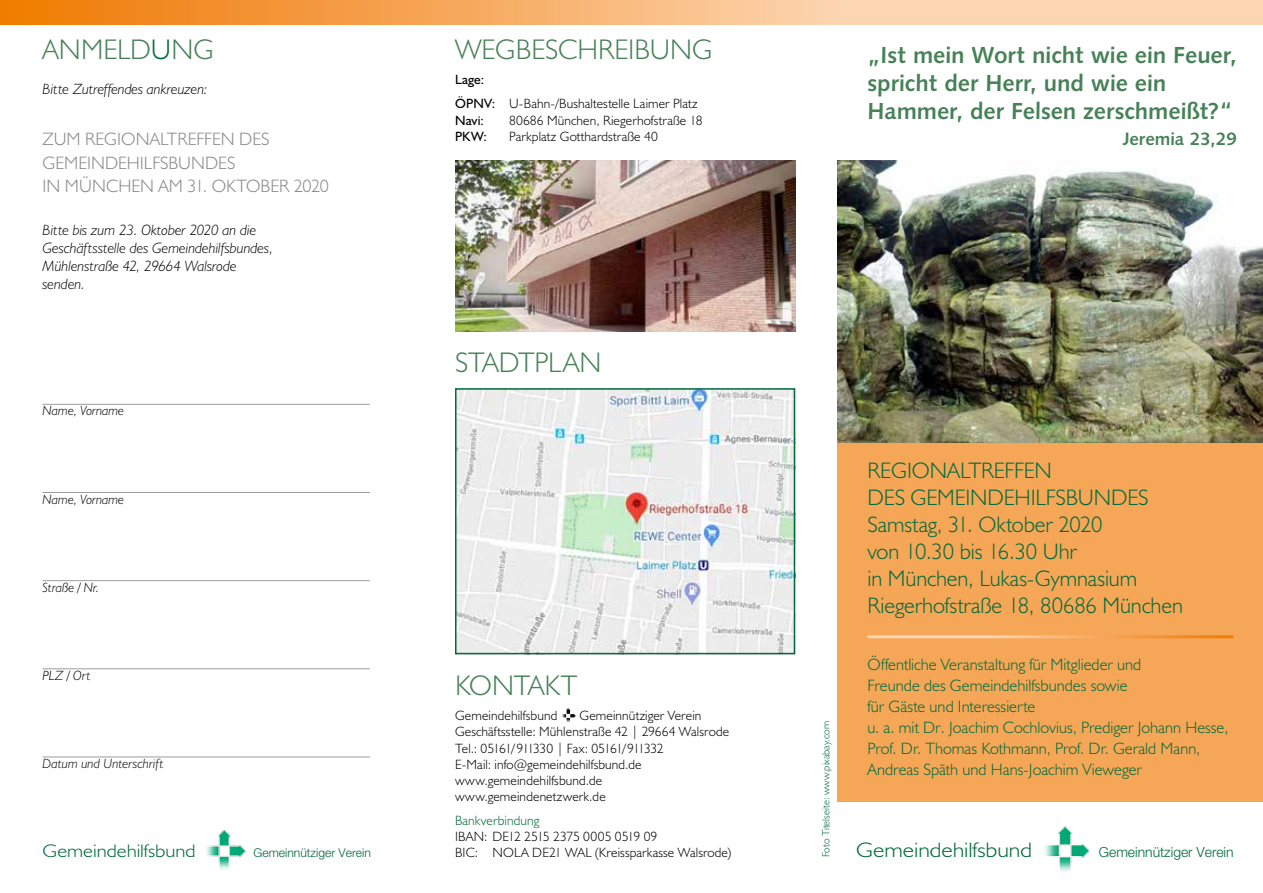
<style>
.page{position:relative;width:1263px;height:893px;background:#fff}
.page>*{position:absolute;margin:0;border:0;box-sizing:border-box;transform-origin:0 0}
.t1{font:300 28.5px "Humanist 521 BT";letter-spacing:.005em;color:#468157}
.t2{font:23.25px/27.9px "Humanist 531 BT Bold A";letter-spacing:-.005em;color:#468157}
.t3{font:300 22.5px/27px "Humanist 521 BT";letter-spacing:-.005em;color:#006a3b}
.t4{font:300 21px "Humanist 521 BT";color:#006a3b;scale:1.14 1}
.t5{font:300 18.3px "Humanist 521 BT";color:#006a3b;scale:1.14 1}
.t6{font:300 18px/24px "Humanist 521 BT";color:#878786}
.t7{font:18px "Humanist 531 BT Bold A";letter-spacing:-.005em;color:#468157}
.t8{font:300 16.5px/21px "Humanist 521 BT";color:#006a3b}
.t9{font:italic 300 15px/18px "Humanist 521 BT";color:#000}
.t10{font:300 13.95px "Helvetica Neue";color:#006a3b}
.t11{font:300 13.5px/16.2px "Humanist 521 BT";letter-spacing:.01em;color:#000}
.t12{font:italic 300 13.5px "Humanist 521 BT";letter-spacing:.005em;color:#000}
.t13{font:300 13.5px "Humanist 521 BT";letter-spacing:.01em;color:#006a3b}
.t14{font:13.5px "Humanist 521 BT";letter-spacing:.015em;color:#000}
.t15{font:300 12.15px "Helvetica Neue";color:#006a3b}
.t16{font:300 10.5px "Humanist 521 BT";color:#006a3b}
.s1{color:#006a3b}
.s2{font-weight:400}
</style>
<div class="page">
<div style="left:838px;top:442px;width:425px;height:359px;background:#f6a657"></div>
<img style="left:1045px;top:826px;width:45px;height:46px">
<img style="left:206px;top:830px;width:40px;height:39px">
<img style="left:455px;top:161px;width:340px;height:171px">
<img style="left:561px;top:708px;width:16px;height:15px">
<img style="left:458px;top:391px;width:334px;height:260px">
<div style="left:455px;top:388px;width:340px;height:266px;border:2px solid #006a3b"></div>
<hr style="left:43px;top:404px;width:327px;height:1px;background:#9c9d9d">
<hr style="left:43px;top:492px;width:327px;height:1px;background:#9c9d9d">
<hr style="left:43px;top:580px;width:327px;height:1px;background:#9c9d9d">
<hr style="left:43px;top:668px;width:327px;height:1px;background:#9c9d9d">
<hr style="left:43px;top:757px;width:327px;height:1px;background:#9c9d9d">
<svg style="left:0;top:0;width:1263px;height:24px"></svg>
<img style="left:838px;top:161px;width:425px;height:281px">
<hr style="left:867px;top:635px;width:366px;height:3px;background:#fff">
<h1 class="t1" style="left:43px;top:32px;width:36px">Anmeld</h1>
<h1 class="t1" style="left:151px;top:32px;width:41px"><span class="s1">u</span>ng</h1>
<p class="t9" style="left:43px;top:80px;width:166px">Bitte Zutreffendes ankreuzen:</p>
<h3 class="t6" style="left:43px;top:126px;width:288px">ZUM REGIONALTREFFEN DES<br>GEMEINDEHILFSBUNDES<br>IN MÜNCHEN AM 31. OKTOBER 2020</h3>
<p class="t9" style="left:43px;top:220px;width:232px">Bitte bis zum 23. Oktober 2020 an die<br>Geschäftsstelle des Gemeindehilfsbundes,<br>Mühlenstraße 42, 29664 Walsrode senden.</p>
<p class="t12" style="left:43px;top:403px;width:83px">Name, Vorname</p>
<h1 class="t1" style="left:455px;top:32px;width:44px">Wegbeschreibung</h1>
<p class="t11" style="left:455px;top:66px;width:244px;line-height:24.8px"><span class="s2">Lage:<br>ÖPNV:</span> U-Bahn-/Bushaltestelle Laimer Platz</p>
<p class="t14" style="left:455px;top:112px;width:30px">Navi:</p>
<p class="t11" style="left:509px;top:112px;width:195px">80686 München, Riegerhofstraße 18</p>
<p class="t14" style="left:455px;top:128px;width:33px">PKW:</p>
<p class="t11" style="left:509px;top:128px;width:151px">Parkplatz Gotthardstraße 40</p>
<h1 class="t1" style="left:455px;top:345px;width:148px">STADTPLAN</h1>
<h2 class="t2" style="left:867px;top:41px;width:371px">„Ist mein Wort nicht wie ein Feuer, spricht der Herr, und wie ein<br>Hammer, der Felsen zerschmeißt?“</h2>
<h3 class="t7" style="left:1123px;top:127px;width:116px">Jeremia 23,29</h3>
<h3 class="t3" style="left:867px;top:457px;width:317px">REGIONALTREFFEN<br>DES GEMEINDEHILFSBUNDES<br>Samstag, 31. Oktober 2020<br>von 10.30 bis 16.30 Uhr<br>in München, Lukas-Gymnasium<br>Riegerhofstraße 18, 80686 München</h3>
<p class="t8" style="left:867px;top:653px;width:362px">Öffentliche Veranstaltung für Mitglieder und<br>Freunde des Gemeindehilfsbundes sowie<br>für Gäste und Interessierte<br>u. a. mit Dr. Joachim Cochlovius, Prediger Johann Hesse, Prof. Dr. Thomas Kothmann, Prof. Dr. Gerald Mann, Andreas Späth und Hans-Joachim Vieweger</p>
<p class="t12" style="left:43px;top:491px;width:83px">Name, Vorname</p>
<p class="t12" style="left:43px;top:579px;width:58px">Straße / Nr.</p>
<p class="t12" style="left:43px;top:667px;width:50px">PLZ / Ort</p>
<h1 class="t1" style="left:455px;top:668px;width:124px">KONTAKT</h1>
<p class="t11" style="left:455px;top:707px;width:104px">Gemeindehilfsbund</p>
<p class="t11" style="left:455px;top:707px;width:276px;text-indent:124px">Gemeinnütziger Verein Geschäftsstelle: Mühlenstraße 42 | 29664 Walsrode Tel.: 05161/911330 | Fax: 05161/911332<br>E-Mail: info@gemeindehilfsbund.de www.gemeindehilfsbund.de www.gemeindenetzwerk.de</p>
<p class="t13" style="left:455px;top:812px;width:86px">Bankverbindung</p>
<p class="t11" style="left:455px;top:828px;width:278px">IBAN: DE12 2515 2375 0005 0519 09<br>BIC: NOLA DE21 WAL (Kreissparkasse Walsrode)</p>
<p class="t16" style="left:820px;top:857px;width:137px;rotate:-90deg">Foto Titelseite: www.pixabay.com</p>
<p class="t12" style="left:43px;top:755px;width:122px">Datum und Unterschrift</p>
<h3 class="t5" style="left:43px;top:839px;width:136px">Gemeindehilfsbund</h3>
<p class="t15" style="left:254px;top:845px;width:119px">Gemeinnütziger Verein</p>
<h3 class="t4" style="left:856px;top:837px;width:156px">Gemeindehilfsbund</h3>
<p class="t10" style="left:1099px;top:843px;width:136px">Gemeinnütziger Verein</p>
</div>
